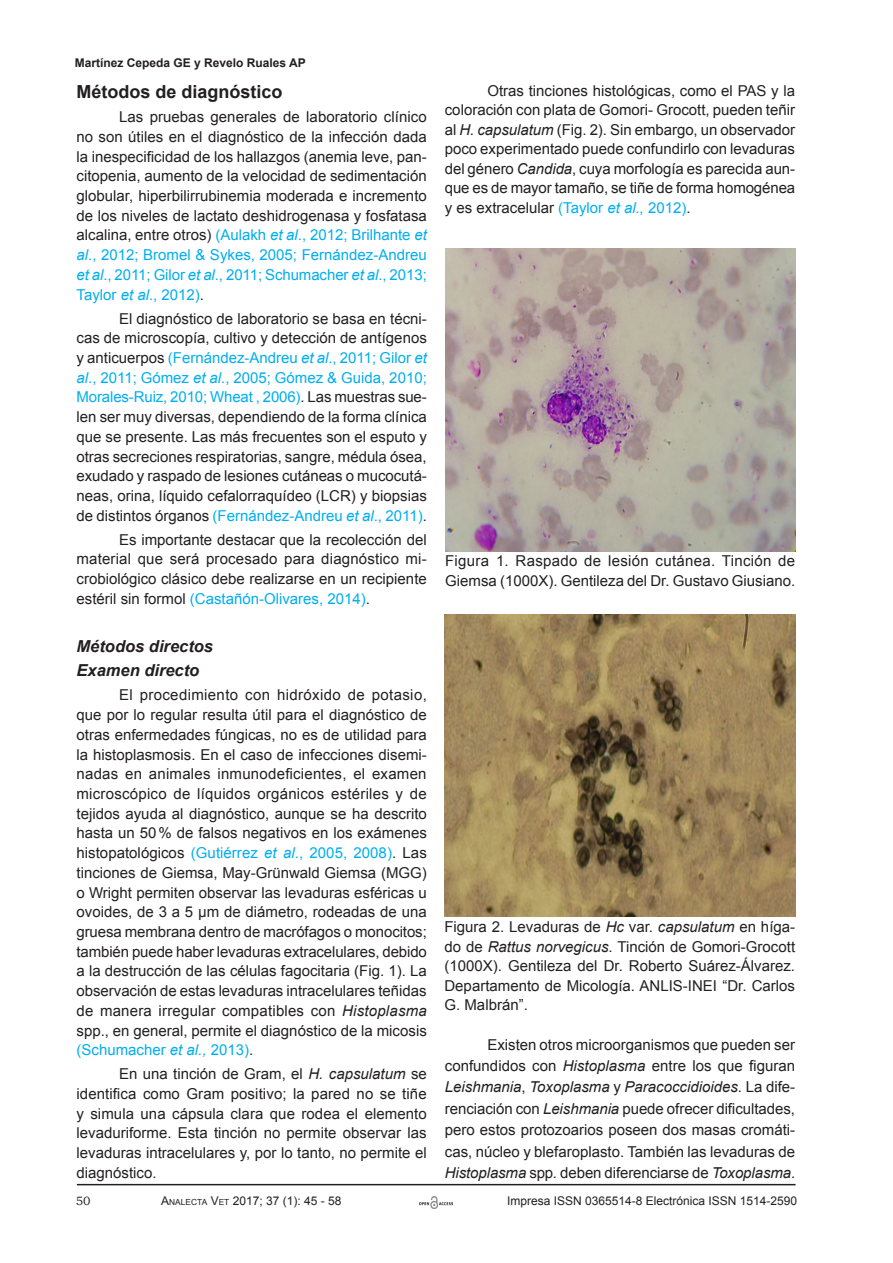
<style>
.page{position:relative;width:893px;height:1263px;background:#fff}
.page>*{position:absolute;margin:0;border:0;box-sizing:border-box;transform-origin:0 0}
.Título_2{font:700 18px "Arial";color:#231f20}
.Título_3{font:italic 700 16.5px "Arial";color:#231f20}
.Foto_Gráfico_Tabla{font:15px/19.6px "Arial";color:#231f20;text-align:justify}
.t1{font:12px "Arial";color:#231f20}
.t2{font:700 12px "Arial";color:#231f20}
.t3{font:12px "Arial";color:#231f20}
.t4{font:12px "Bookman Old Style";color:#231f20}
.s1{color:#00aeef}
.s2{font-style:italic;color:#00aeef}
.s3{font-style:italic}
.s4{font-size:8.4px}
</style>
<div class="page">
<hr style="left:77px;top:1184px;width:719px;height:1px;background:#231f20">
<img style="left:419px;top:1196px;width:33px;height:12px">
<img style="left:445px;top:248px;width:350px;height:303px">
<img style="left:444px;top:614px;width:351px;height:303px">
<p class="t2" style="left:75px;top:54px;width:232px">Martínez Cepeda GE y Revelo Ruales AP</p>
<p class="Título_2" style="left:76px;top:80px;width:208px">Métodos de diagnóstico</p>
<p class="Foto_Gráfico_Tabla" style="left:76px;top:107px;width:352px;text-indent:43px">Las pruebas generales de laboratorio clínico no son útiles en el diagnóstico de la infección dada la inespecificidad de los hallazgos (anemia leve, pan&shy;citopenia, aumento de la velocidad de sedimentación globular, hiperbilirrubinemia moderada e incremento de los niveles de lactato deshidrogenasa y fosfatasa alcalina, entre otros) <span class="s1">(Aulakh</span> <span class="s2">et al</span><span class="s1">., 2012; Brilhante</span> <span class="s2">et al</span><span class="s1">., 2012; Bromel &amp; Sykes, 2005; Fernández-Andreu </span><span class="s2">et al</span><span class="s1">., 2011; Gilor</span> <span class="s2">et al</span><span class="s1">., 2011; Schumacher</span> <span class="s2">et al</span><span class="s1">., 2013; Taylor</span> <span class="s2">et al</span><span class="s1">., 2012)</span>.</p>
<p class="Foto_Gráfico_Tabla" style="left:76px;top:309px;width:352px;text-indent:43px">El diagnóstico de laboratorio se basa en técni&shy;cas de microscopía, cultivo y detección de antígenos y anticuerpos <span class="s1">(Fernández-Andreu</span> <span class="s2">et al</span><span class="s1">., 2011; Gilor</span> <span class="s2">et al</span><span class="s1">., 2011; Gómez</span> <span class="s2">et al</span><span class="s1">., 2005; Gómez &amp; Guida, 2010; Morales-Ruiz, 2010; Wheat , 2006)</span>. Las muestras sue&shy;len ser muy diversas, dependiendo de la forma clínica que se presente. Las más frecuentes son el esputo y otras secreciones respiratorias, sangre, médula ósea, exudado y raspado de lesiones cutáneas o mucocutá&shy;neas, orina, líquido cefalorraquídeo (LCR) y biopsias de distintos órganos <span class="s1">(Fernández-Andreu</span> <span class="s2">et al</span><span class="s1">., 2011)</span>.</p>
<p class="Foto_Gráfico_Tabla" style="left:76px;top:530px;width:352px;text-indent:43px">Es importante destacar que la recolección del material que será procesado para diagnóstico mi&shy;crobiológico clásico debe realizarse en un recipiente estéril sin formol <span class="s1">(Castañón-Olivares, 2014)</span>.</p>
<p class="Título_3" style="left:76px;top:635px;width:138px">Métodos directos</p>
<p class="Título_3" style="left:76px;top:660px;width:124px">Examen directo</p>
<p class="Foto_Gráfico_Tabla" style="left:76px;top:685px;width:352px;text-indent:43px">El procedimiento con hidróxido de potasio, que por lo regular resulta útil para el diagnóstico de otras enfermedades fúngicas, no es de utilidad para la histoplasmosis. En el caso de infecciones disemi&shy;nadas en animales inmunodeficientes, el examen microscópico de líquidos orgánicos estériles y de tejidos ayuda al diagnóstico, aunque se ha descrito hasta un 50% de falsos negativos en los exámenes histopatológicos <span class="s1">(Gutiérrez</span> <span class="s2">et al</span><span class="s1">., 2005, 2008)</span>. Las tinciones de Giemsa, May-Grünwald Giemsa (MGG) o Wright permiten observar las levaduras esféricas u ovoides, de 3 a 5 µm de diámetro, rodeadas de una gruesa membrana dentro de macrófagos o monocitos; también puede haber levaduras extracelulares, debido a la destrucción de las células fagocitaria (Fig. 1). La observación de estas levaduras intracelulares teñidas de manera irregular compatibles con <span class="s3">Histoplasma </span>spp., en general, permite el diagnóstico de la micosis <span class="s1">(Schumacher</span> <span class="s2">et al.,</span> <span class="s1">2013)</span>.</p>
<p class="Foto_Gráfico_Tabla" style="left:76px;top:1064px;width:352px;text-indent:43px">En una tinción de Gram, el <span class="s3">H. capsulatum</span> se identifica como Gram positivo; la pared no se tiñe y simula una cápsula clara que rodea el elemento levaduriforme. Esta tinción no permite observar las levaduras intracelulares y, por lo tanto, no permite el diagnóstico.</p>
<p class="Foto_Gráfico_Tabla" style="left:445px;top:81px;width:352px;text-indent:43px">Otras tinciones histológicas, como el PAS y la coloración con plata de Gomori- Grocott, pueden teñir al <span class="s3">H. capsulatum</span> (Fig. 2). Sin embargo, un observador poco experimentado puede confundirlo con levaduras del género <span class="s3">Candida</span>, cuya morfología es parecida aun&shy;que es de mayor tamaño, se tiñe de forma homogénea y es extracelular <span class="s1">(Taylor</span> <span class="s2">et al.,</span> <span class="s1">2012)</span>.</p>
<p class="Foto_Gráfico_Tabla" style="left:445px;top:551px;width:352px">Figura 1. Raspado de lesión cutánea. Tinción de<br>Giemsa (1000X). Gentileza del Dr. Gustavo Giusiano.</p>
<p class="Foto_Gráfico_Tabla" style="left:444px;top:917px;width:352px">Figura 2. Levaduras de <span class="s3">Hc</span> var. <span class="s3">capsulatum</span> en híga&shy;do de <span class="s3">Rattus norvegicus</span>. Tinción de Gomori-Grocott (1000X). Gentileza del Dr. Roberto Suárez-Álvarez.<br>Departamento de Micología. ANLIS-INEI “Dr. Carlos G. Malbrán”.</p>
<p class="Foto_Gráfico_Tabla" style="left:445px;top:1034px;width:352px;line-height:21.5px;text-indent:43px">Existen otros microorganismos que pueden ser confundidos con <span class="s3">Histoplasma</span> entre los que figuran <span class="s3">Leishmania</span>, <span class="s3">Toxoplasma</span> y <span class="s3">Paracoccidioides</span>. La dife&shy;renciación con <span class="s3">Leishmania</span> puede ofrecer dificultades, pero estos protozoarios poseen dos masas cromáti&shy;cas, núcleo y blefaroplasto. También las levaduras de <span class="s3">Histoplasma</span> spp<span class="s3">.</span> deben diferenciarse de <span class="s3">Toxoplasma</span>.</p>
<p class="t4" style="left:76px;top:1193px;width:16px">50</p>
<p class="t3" style="left:161px;top:1193px;width:182px">A<span class="s4">NALECTA</span> V<span class="s4">ET</span> 2017; 37 (1): 45 - 58</p>
<p class="t1" style="left:507px;top:1193px;width:292px">Impresa ISSN 0365514-8 Electrónica ISSN 1514-2590</p>
</div>
